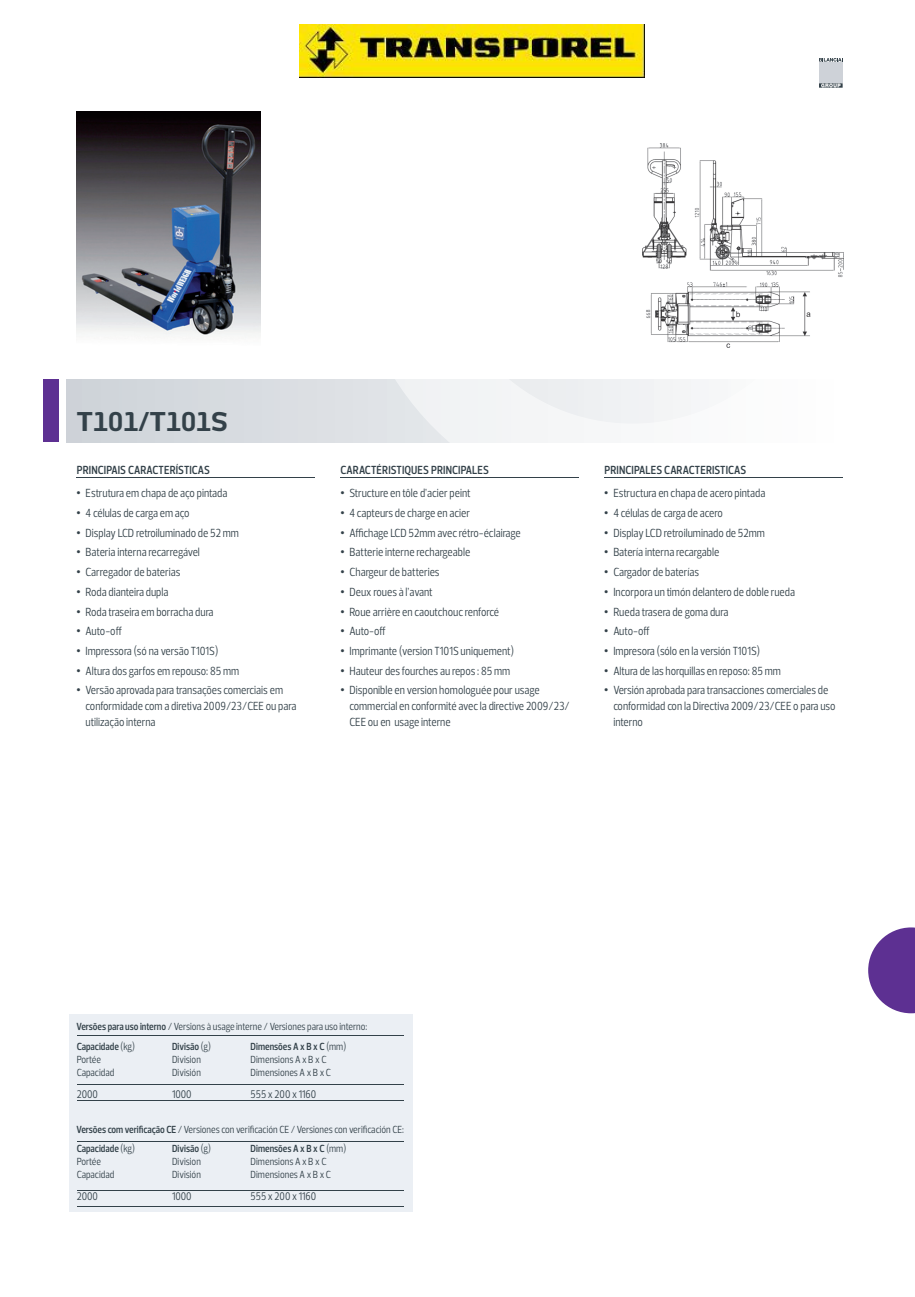
<style>
.page{position:relative;width:915px;height:1297px;background:#fff}
.page>*{position:absolute;margin:0;border:0;box-sizing:border-box;transform-origin:0 0}
.t1{font:700 25.5px "New June";color:#334149}
.t2{font:12px/15.8px "Prelo Condensed";color:#334149}
.t3{font:600 12px "Prelo Condensed";letter-spacing:.01em;color:#334149}
.t4{font:11.25px "Prelo Condensed";color:#334149}
.t5{font:10.5px/12.8px "Prelo Condensed";color:#334149}
.s1{font-family:"Arial"}
.s2{font-weight:600}
</style>
<div class="page">
<div style="left:67px;top:379px;width:775px;height:63px;background:#d7dbe0"></div>
<svg style="left:387px;top:379px;width:455px;height:63px;background:#f3f4f6"></svg>
<div style="left:43px;top:379px;width:16px;height:63px;background:#5d3092"></div>
<svg style="left:868px;top:927px;width:46px;height:86px"></svg>
<svg style="left:819px;top:58px;width:23px;height:30px"></svg>
<hr style="left:77px;top:478px;width:238px;height:1px;background:#334149">
<hr style="left:340px;top:478px;width:238px;height:1px;background:#334149">
<hr style="left:604px;top:478px;width:238px;height:1px;background:#334149">
<div style="left:69px;top:1014px;width:343px;height:198px;background:#ebeff4"></div>
<hr style="left:77px;top:1141px;width:326px;height:1px;background:#334149">
<hr style="left:77px;top:1206px;width:326px;height:1px;background:#334149">
<hr style="left:77px;top:1190px;width:326px;height:1px;background:#334149">
<hr style="left:77px;top:1035px;width:326px;height:1px;background:#334149">
<hr style="left:77px;top:1100px;width:326px;height:1px;background:#334149">
<hr style="left:77px;top:1084px;width:326px;height:1px;background:#334149">
<img style="left:642px;top:143px;width:201px;height:205px">
<img style="left:77px;top:112px;width:183px;height:224px">
<img style="left:300px;top:25px;width:344px;height:52px">
<h1 class="t1" style="left:77px;top:406px;width:153px">T101/T101S</h1>
<p class="t3" style="left:77px;top:462px;width:135px">PRINCIPAIS CARACTERÍSTICAS</p>
<p class="t3" style="left:340px;top:462px;width:150px">CARACTÉRISTIQUES PRINCIPALES</p>
<p class="t3" style="left:604px;top:462px;width:143px">PRINCIPALES CARACTERISTICAS</p>
<p class="t2" style="left:604px;top:485px;width:162px"><span class="s1">•</span> Estructura en chapa de acero pintada</p>
<p class="t2" style="left:604px;top:505px;width:120px"><span class="s1">•</span> 4 células de carga de acero</p>
<p class="t2" style="left:604px;top:525px;width:162px"><span class="s1">•</span> Display LCD retroiluminado de 52mm</p>
<p class="t2" style="left:604px;top:545px;width:116px"><span class="s1">•</span> Batería interna recargable</p>
<p class="t2" style="left:604px;top:564px;width:96px"><span class="s1">•</span> Cargador de baterías</p>
<p class="t2" style="left:604px;top:584px;width:192px"><span class="s1">•</span> Incorpora un timón delantero de doble rueda</p>
<p class="t2" style="left:604px;top:604px;width:125px"><span class="s1">•</span> Rueda trasera de goma dura</p>
<p class="t2" style="left:604px;top:623px;width:47px"><span class="s1">•</span> Auto-off</p>
<p class="t2" style="left:604px;top:643px;width:157px"><span class="s1">•</span> Impresora (sólo en la versión T101S)</p>
<p class="t2" style="left:604px;top:663px;width:178px"><span class="s1">•</span> Altura de las horquillas en reposo: 85 mm</p>
<p class="t2" style="left:613px;top:682px;width:224px;text-indent:-9px"><span class="s1">•</span> Versión aprobada para transacciones comerciales de conformidad con la Directiva 2009/23/CEE o para uso interno</p>
<p class="t2" style="left:77px;top:485px;width:152px"><span class="s1">•</span> Estrutura em chapa de aço pintada</p>
<p class="t2" style="left:77px;top:505px;width:115px"><span class="s1">•</span> 4 células de carga em aço</p>
<p class="t2" style="left:77px;top:525px;width:164px"><span class="s1">•</span> Display LCD retroiluminado de 52 mm</p>
<p class="t2" style="left:77px;top:545px;width:125px"><span class="s1">•</span> Bateria interna recarregável</p>
<p class="t2" style="left:77px;top:564px;width:105px"><span class="s1">•</span> Carregador de baterias</p>
<p class="t2" style="left:77px;top:584px;width:93px"><span class="s1">•</span> Roda dianteira dupla</p>
<p class="t2" style="left:77px;top:604px;width:138px"><span class="s1">•</span> Roda traseira em borracha dura</p>
<p class="t2" style="left:77px;top:623px;width:47px"><span class="s1">•</span> Auto-off</p>
<p class="t2" style="left:77px;top:643px;width:143px"><span class="s1">•</span> Impressora (só na versão T101S)</p>
<p class="t2" style="left:77px;top:663px;width:164px"><span class="s1">•</span> Altura dos garfos em repouso: 85 mm</p>
<p class="t2" style="left:86px;top:682px;width:212px;text-indent:-9px"><span class="s1">•</span> Versão aprovada para transações comerciais em conformidade com a diretiva 2009/23/CEE ou para utilização interna</p>
<p class="t2" style="left:340px;top:485px;width:132px"><span class="s1">•</span> Structure en tôle d’acier peint</p>
<p class="t2" style="left:340px;top:505px;width:131px"><span class="s1">•</span> 4 capteurs de charge en acier</p>
<p class="t2" style="left:340px;top:525px;width:182px"><span class="s1">•</span> Affichage LCD 52mm avec rétro-éclairage</p>
<p class="t2" style="left:340px;top:545px;width:131px"><span class="s1">•</span> Batterie interne rechargeable</p>
<p class="t2" style="left:340px;top:564px;width:101px"><span class="s1">•</span> Chargeur de batteries</p>
<p class="t2" style="left:340px;top:584px;width:94px"><span class="s1">•</span> Deux roues à l’avant</p>
<p class="t2" style="left:340px;top:604px;width:160px"><span class="s1">•</span> Roue arrière en caoutchouc renforcé</p>
<p class="t2" style="left:340px;top:623px;width:47px"><span class="s1">•</span> Auto-off</p>
<p class="t2" style="left:340px;top:643px;width:175px"><span class="s1">•</span> Imprimante (version T101S uniquement)</p>
<p class="t2" style="left:340px;top:663px;width:171px"><span class="s1">•</span> Hauteur des fourches au repos : 85 mm</p>
<p class="t2" style="left:349px;top:682px;width:222px;text-indent:-9px"><span class="s1">•</span> Disponible en version homologuée pour usage commercial en conformité avec la directive 2009/23/<br>CEE ou en usage interne</p>
<p class="t5" style="left:77px;top:1020px;width:292px"><span class="s2">Versões para uso interno</span> / Versions à usage interne / Versiones para uso interno:</p>
<p class="t5" style="left:77px;top:1040px;width:60px"><span class="s2">Capacidade</span> (kg)<br>Portée<br>Capacidad</p>
<p class="t5" style="left:172px;top:1040px;width:40px"><span class="s2">Divisão</span> (g)<br>Division<br>División</p>
<p class="t4" style="left:77px;top:1087px;width:23px">2000</p>
<p class="t4" style="left:172px;top:1087px;width:21px">1000</p>
<p class="t5" style="left:250px;top:1040px;width:97px"><span class="s2">Dimensões A x B x C</span> (mm)<br>Dimensions A x B x C<br>Dimensiones A x B x C</p>
<p class="t4" style="left:250px;top:1087px;width:67px">555 x 200 x 1160</p>
<p class="t5" style="left:77px;top:1123px;width:329px"><span class="s2">Versões com verificação CE</span> / Versiones con verificación CE / Versiones con verificación CE:</p>
<p class="t5" style="left:77px;top:1142px;width:60px"><span class="s2">Capacidade</span> (kg)<br>Portée<br>Capacidad</p>
<p class="t5" style="left:172px;top:1142px;width:40px"><span class="s2">Divisão</span> (g)<br>Division<br>División</p>
<p class="t4" style="left:77px;top:1189px;width:23px">2000</p>
<p class="t4" style="left:172px;top:1189px;width:21px">1000</p>
<p class="t5" style="left:250px;top:1142px;width:97px"><span class="s2">Dimensões A x B x C</span> (mm)<br>Dimensions A x B x C<br>Dimensiones A x B x C</p>
<p class="t4" style="left:250px;top:1189px;width:67px">555 x 200 x 1160</p>
</div>
